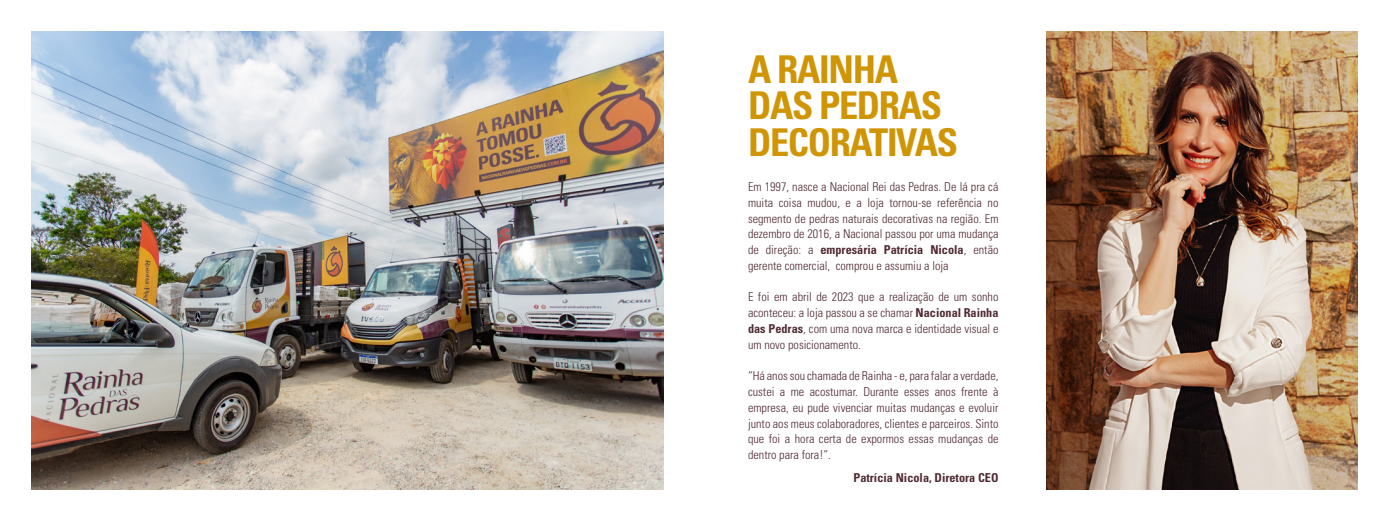
<style>
.page{position:relative;width:1389px;height:521px;background:#fff}
.page>*{position:absolute;margin:0;border:0;box-sizing:border-box;transform-origin:0 0}
.t1{font:700 condensed 38.24px/36.9px "Univers";letter-spacing:-.035em;color:#cf9505}
.t2{font:300 condensed 12.25px/15.8px "Univers";color:#502b33;text-align:justify}
.t3{font:700 condensed 12.25px "Univers";color:#502b33}
.s1{font-weight:700}
</style>
<div class="page">
<img style="left:32px;top:32px;width:631px;height:457px">
<img style="left:1047px;top:32px;width:310px;height:457px">
<h1 class="t1" style="left:748px;top:50px;width:212px">A RAINHA<br>DAS PEDRAS<br>DECORATIVAS</h1>
<p class="t2" style="left:748px;top:179px;width:252px">Em 1997, nasce a Nacional Rei das Pedras. De lá pra cá muita coisa mudou, e a loja tornou-se referência no segmento de pedras naturais decorativas na região. Em dezembro de 2016, a Nacional passou por uma mudança de direção: a <span class="s1">empresária Patrícia Nicola</span>, então gerente comercial, comprou e assumiu a loja</p>
<p class="t2" style="left:748px;top:289px;width:252px">E foi em abril de 2023 que a realização de um sonho aconteceu: a loja passou a se chamar <span class="s1">Nacional Rainha das Pedras</span>, com uma nova marca e identidade visual e um novo posicionamento.</p>
<p class="t2" style="left:748px;top:368px;width:252px">“Há anos sou chamada de Rainha - e, para falar a verdade, custei a me acostumar. Durante esses anos frente à empresa, eu pude vivenciar muitas mudanças e evoluir junto aos meus colaboradores, clientes e parceiros. Sinto que foi a hora certa de expormos essas mudanças de dentro para fora!”.</p>
<p class="t3" style="left:854px;top:470px;width:146px">Patrícia Nicola, Diretora CEO</p>
</div>
